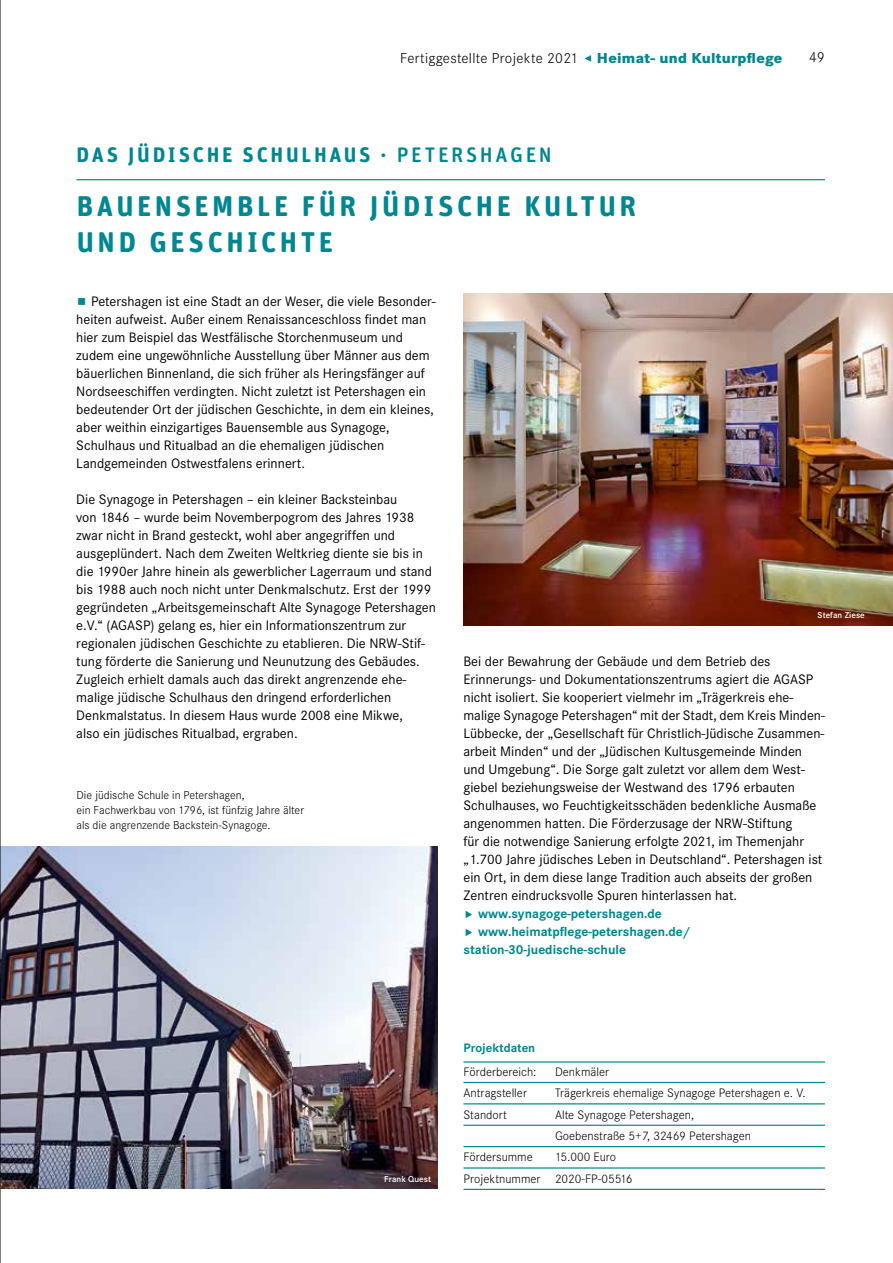
<style>
.page{position:relative;width:893px;height:1263px;background:#fff}
.page>*{position:absolute;margin:0;border:0;box-sizing:border-box;transform-origin:0 0}
.t1{font:700 28.5px/36px "Unit Rounded Pro";letter-spacing:.125em;color:#008792}
.t2{font:700 21px "Unit Rounded Pro";letter-spacing:.13em;color:#008792}
.t3{font:300 15px "Corporate S";letter-spacing:.02em;color:#000}
.t4{font:14.25px/18px "Corporate S";color:#000}
.t5{font:700 13.5px/18px "Corporate S";color:#008792}
.t6{font:300 12.75px/21.5px "Corporate S";color:#000}
.t7{font:700 12.75px "Corporate S";color:#008792}
.t8{font:300 12px/15px "Corporate S";color:#000}
.t9{font:600 9px "Corporate S";letter-spacing:.005em;color:#fff}
.s1{font-weight:800;color:#008792}
.s2{font-weight:500}
</style>
<div class="page">
<hr style="left:463px;top:1061px;width:362px;height:1px;background:#008792">
<hr style="left:463px;top:1082px;width:362px;height:1px;background:#008792">
<hr style="left:463px;top:1103px;width:362px;height:1px;background:#008792">
<hr style="left:463px;top:1125px;width:362px;height:1px;background:#008792">
<hr style="left:463px;top:1146px;width:362px;height:1px;background:#008792">
<hr style="left:463px;top:1167px;width:362px;height:1px;background:#008792">
<hr style="left:463px;top:1189px;width:362px;height:1px;background:#008792">
<hr style="left:77px;top:179px;width:748px;height:1px;background:#008792">
<img style="left:463px;top:293px;width:430px;height:333px">
<img style="left:1px;top:846px;width:437px;height:342px">
<hr style="left:0;top:0;width:1px;height:1263px;background:#000">
<p class="t3" style="left:400px;top:49px;width:384px">Fertiggestellte Projekte 2021 <span class="s1">Heimat- und Kulturpflege</span></p>
<p class="t3" style="left:809px;top:49px;width:17px">49</p>
<h2 class="t2" style="left:77px;top:140px;width:477px">DAS JÜDISCHE SCHULHAUS · <span class="s2">PETERSHAGEN</span></h2>
<h1 class="t1" style="left:77px;top:187px;width:561px">BAUENSEMBLE FÜR JÜDISCHE KULTUR<br>UND GESCHICHTE</h1>
<p class="t4" style="left:76px;top:292px;width:361px;text-indent:15px">Petershagen ist eine Stadt an der Weser, die viele Besonder&shy;heiten aufweist. Außer einem Renaissanceschloss findet man hier zum Beispiel das Westfälische Storchenmuseum und zudem eine ungewöhnliche Ausstellung über Männer aus dem bäuerlichen Binnenland, die sich früher als Heringsfänger auf Nordseeschiffen verdingten. Nicht zuletzt ist Petershagen ein bedeutender Ort der jüdischen Geschichte, in dem ein kleines, aber weithin einzigartiges Bauensemble aus Synagoge, Schulhaus und Ritualbad an die ehemaligen jüdischen Landgemeinden Ostwestfalens erinnert.</p>
<p class="t4" style="left:76px;top:490px;width:361px">Die Synagoge in Petershagen – ein kleiner Backsteinbau<br>von 1846 – wurde beim Novemberpogrom des Jahres 1938 zwar nicht in Brand gesteckt, wohl aber angegriffen und ausgeplündert. Nach dem Zweiten Weltkrieg diente sie bis in die 1990er Jahre hinein als gewerblicher Lagerraum und stand bis 1988 auch noch nicht unter Denkmalschutz. Erst der 1999 gegründeten „Arbeitsgemeinschaft Alte Synagoge Petershagen e.V.“ (AGASP) gelang es, hier ein Informationszentrum zur regionalen jüdischen Geschichte zu etablieren. Die NRW-Stif&shy;tung förderte die Sanierung und Neunutzung des Gebäudes.<br>Zugleich erhielt damals auch das direkt angrenzende ehe&shy;malige jüdische Schulhaus den dringend erforderlichen Denkmalstatus. In diesem Haus wurde 2008 eine Mikwe,<br>also ein jüdisches Ritualbad, ergraben.</p>
<p class="t8" style="left:77px;top:788px;width:229px">Die jüdische Schule in Petershagen,<br>ein Fachwerkbau von 1796, ist fünfzig Jahre älter als die angrenzende Backstein-Synagoge.</p>
<p class="t9" style="left:818px;top:610px;width:49px">Stefan Ziese</p>
<p class="t4" style="left:463px;top:652px;width:363px">Bei der Bewahrung der Gebäude und dem Betrieb des Erinnerungs- und Dokumentationszentrums agiert die AGASP nicht isoliert. Sie kooperiert vielmehr im „Trägerkreis ehe&shy;malige Synagoge Petershagen“ mit der Stadt, dem Kreis Minden-Lübbecke, der „Gesellschaft für Christlich-Jüdische Zusammen&shy;arbeit Minden“ und der „Jüdischen Kultusgemeinde Minden und Umgebung“. Die Sorge galt zuletzt vor allem dem West&shy;giebel beziehungsweise der Westwand des 1796 erbauten Schulhauses, wo Feuchtigkeitsschäden bedenkliche Ausmaße angenommen hatten. Die Förderzusage der NRW-Stiftung<br>für die notwendige Sanierung erfolgte 2021, im Themenjahr „1.700 Jahre jüdisches Leben in Deutschland“. Petershagen ist ein Ort, in dem diese lange Tradition auch abseits der großen Zentren eindrucksvolle Spuren hinterlassen hat.</p>
<p class="t5" style="left:463px;top:905px;width:200px">◆ www.synagoge-petershagen.de</p>
<p class="t5" style="left:463px;top:923px;width:228px">◆ www.heimatpflege-petershagen.de/ station-30-juedische-schule</p>
<p class="t9" style="left:384px;top:1174px;width:48px">Frank Quest</p>
<p class="t7" style="left:463px;top:1041px;width:73px">Projektdaten</p>
<p class="t6" style="left:463px;top:1061px;width:75px">Förderbereich:</p>
<p class="t6" style="left:555px;top:1061px;width:56px">Denkmäler</p>
<p class="t6" style="left:463px;top:1082px;width:65px">Antragsteller</p>
<p class="t6" style="left:555px;top:1082px;width:252px">Trägerkreis ehemalige Synagoge Petershagen e. V.</p>
<p class="t6" style="left:463px;top:1104px;width:45px">Standort</p>
<p class="t6" style="left:555px;top:1104px;width:198px">Alte Synagoge Petershagen,<br>Goebenstraße 5+7, 32469 Petershagen</p>
<p class="t6" style="left:463px;top:1146px;width:71px">Fördersumme</p>
<p class="t6" style="left:463px;top:1146px;width:171px;text-indent:91px">15.000 Euro<br>Projektnummer 2020-FP-05516</p>
</div>
